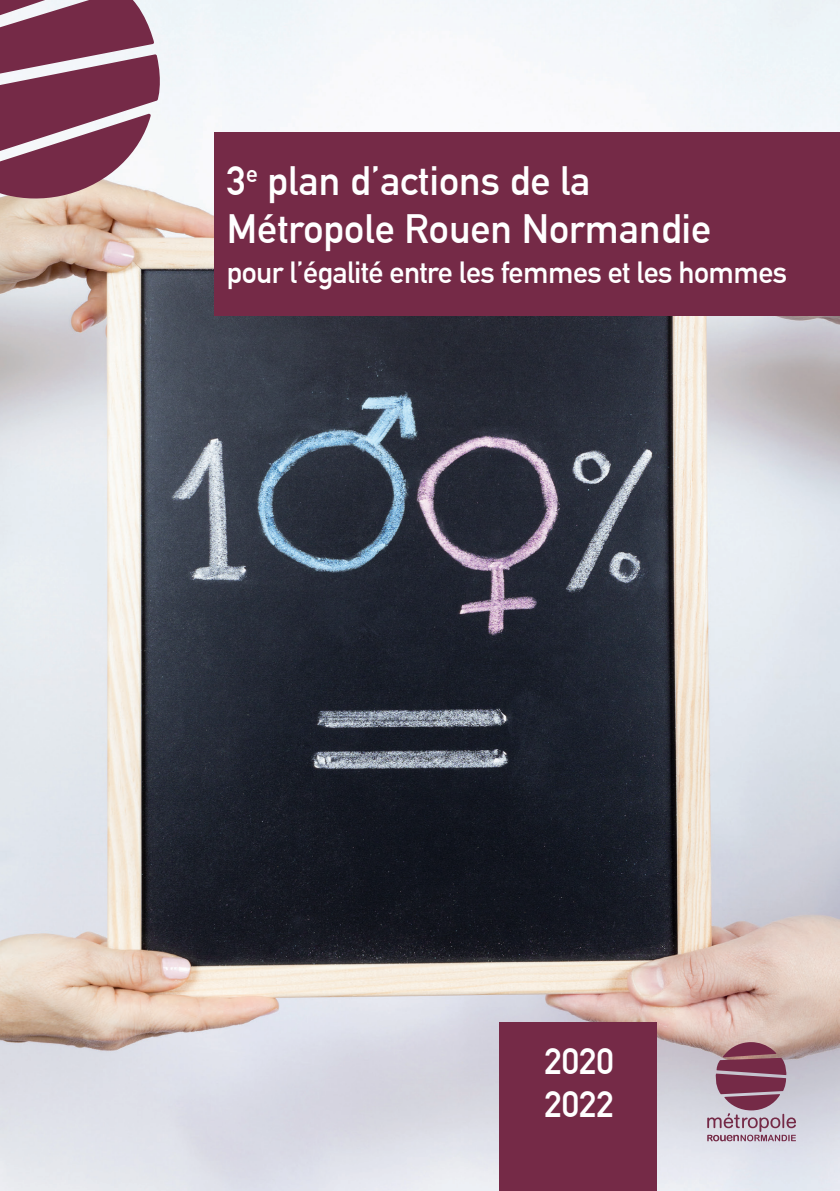
<style>
.page{position:relative;width:840px;height:1191px;background:#fff}
.page>*{position:absolute;margin:0;border:0;box-sizing:border-box;transform-origin:0 0}
.t1{font:700 40px/48.2px "DIN Alternate";color:#fff}
.t2{font:700 36px/43.2px "DIN Alternate";color:#fff}
.t3{font:700 30px "DIN Alternate";letter-spacing:-.02em;color:#fff}
</style>
<div class="page">
<img style="left:0;top:0;width:839px;height:1191px">
<div style="left:214px;top:132px;width:625px;height:184px;background:#752a47"></div>
<svg style="left:706px;top:1042px;width:89px;height:99px;background:#a58192"></svg>
<svg style="left:0;top:0;width:163px;height:204px"></svg>
<div style="left:499px;top:1022px;width:157px;height:169px;background:#752a47"></div>
<p class="t1" style="left:227px;top:154px;width:485px">3<sup>e</sup> plan d’actions de la<br>Métropole Rouen Normandie</p>
<p class="t3" style="left:227px;top:250px;width:561px">pour l’égalité entre les femmes et les hommes</p>
<p class="t2" style="left:544px;top:1037px;width:71px">2020<br>2022</p>
</div>
